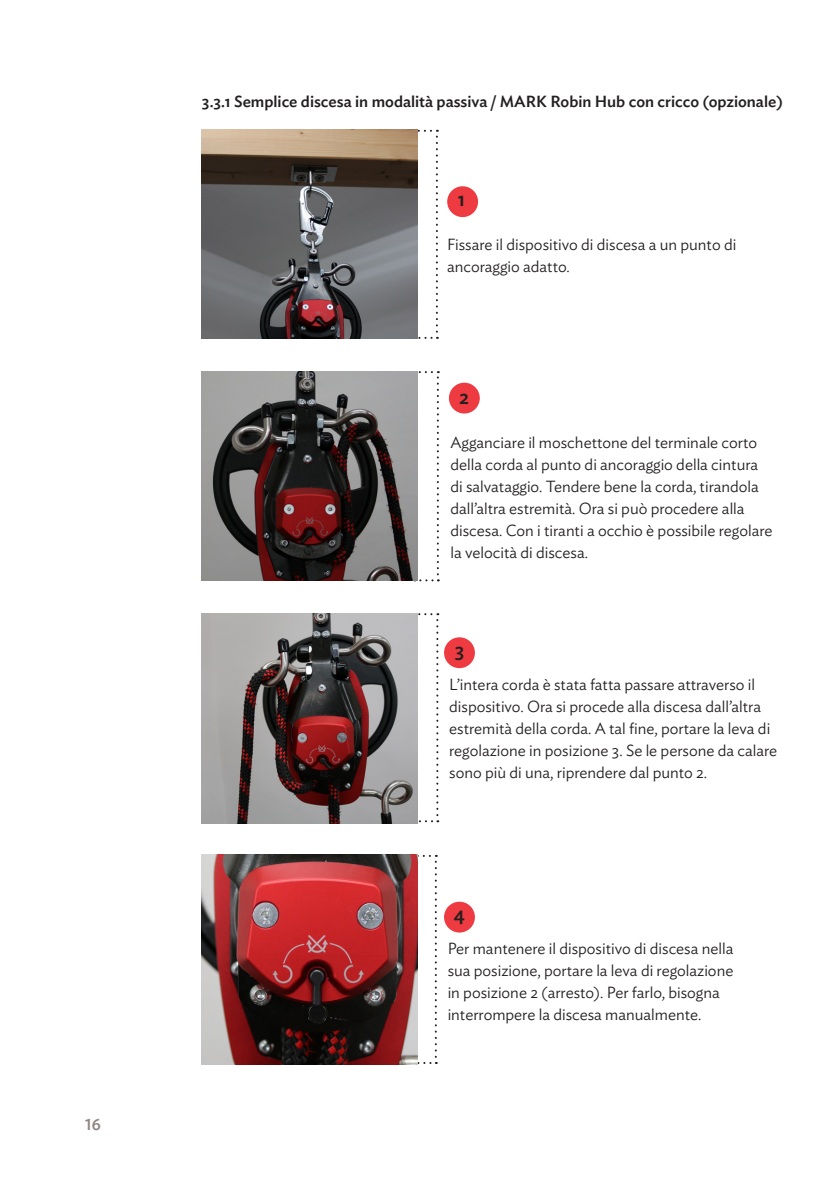
<style>
.page{position:relative;width:840px;height:1191px;background:#fff}
.page>*{position:absolute;margin:0;border:0;box-sizing:border-box;transform-origin:0 0}
.Unterüberschrift{font:500 20px "Ideal Sans";color:#231f20}
.Copy{font:300 16px/22px "Ideal Sans";color:#231f20}
.Unterüberschrift-2{font:500 16px "Ideal Sans";color:#231f20}
.Paginierung{font:500 16px "Ideal Sans";color:#8f8683}
</style>
<div class="page">
<div style="left:444px;top:901px;width:30px;height:31px;background:#ee3a41;border-radius:50%"></div>
<svg style="left:417px;top:855px;width:19px;height:209px"></svg>
<img style="left:201px;top:854px;width:216px;height:210px">
<div style="left:444px;top:637px;width:30px;height:31px;background:#ee3a41;border-radius:50%"></div>
<svg style="left:417px;top:613px;width:21px;height:209px"></svg>
<img style="left:201px;top:613px;width:216px;height:210px">
<div style="left:448px;top:383px;width:31px;height:30px;background:#ee3a41;border-radius:50%"></div>
<svg style="left:417px;top:371px;width:21px;height:210px"></svg>
<img style="left:202px;top:371px;width:215px;height:210px">
<div style="left:447px;top:186px;width:31px;height:31px;background:#ee3a41;border-radius:50%"></div>
<svg style="left:417px;top:130px;width:20px;height:209px"></svg>
<img style="left:201px;top:129px;width:216px;height:210px">
<p class="Paginierung" style="left:85px;top:1112px;width:17px">16</p>
<p class="Unterüberschrift-2" style="left:202px;top:89px;width:582px">3.3.1 Semplice discesa in modalità passiva / MARK Robin Hub con cricco (opzionale)</p>
<p class="Unterüberschrift" style="left:457px;top:184px;width:9px">1</p>
<p class="Copy" style="left:447px;top:232px;width:290px">Fissare il dispositivo di discesa a un punto di ancoraggio adatto.</p>
<p class="Unterüberschrift" style="left:459px;top:382px;width:11px">2</p>
<p class="Copy" style="left:450px;top:430px;width:323px">Agganciare il moschettone del terminale corto della corda al punto di ancoraggio della cintura di salvataggio. Tendere bene la corda, tirandola dall’altra estremità. Ora si può procedere alla discesa. Con i tiranti a occhio è possibile regolare la velocità di discesa.</p>
<p class="Unterüberschrift" style="left:454px;top:635px;width:11px">3</p>
<p class="Copy" style="left:449px;top:672px;width:329px">L’intera corda è stata fatta passare attraverso il dispositivo. Ora si procede alla discesa dall’altra estremità della corda. A tal fine, portare la leva di regolazione in posizione 3. Se le persone da calare sono più di una, riprendere dal punto 2.</p>
<p class="Unterüberschrift" style="left:453px;top:899px;width:12px">4</p>
<p class="Copy" style="left:447px;top:936px;width:287px">Per mantenere il dispositivo di discesa nella sua posizione, portare la leva di regolazione in posizione 2 (arresto). Per farlo, bisogna interrompere la discesa manualmente.</p>
</div>
